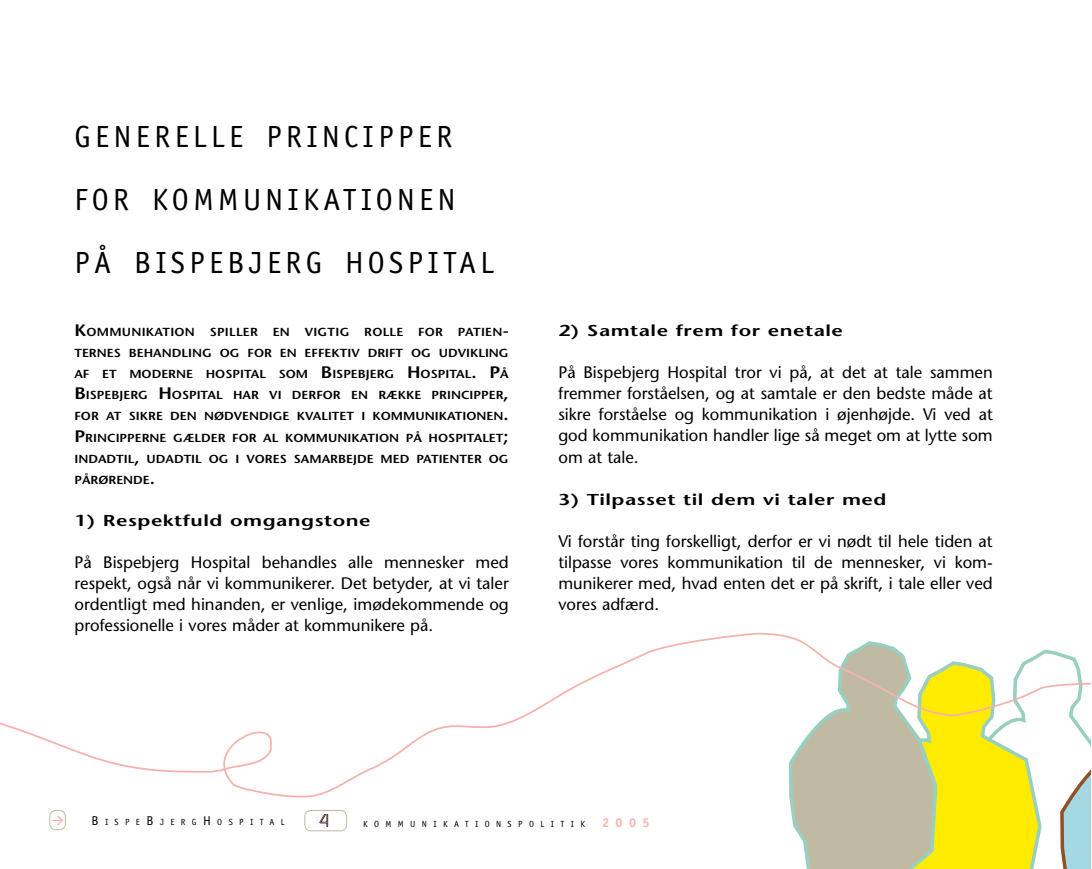
<style>
.page{position:relative;width:1092px;height:869px;background:#fff}
.page>*{position:absolute;margin:0;border:0;box-sizing:border-box;transform-origin:0 0}
.t1{font:30.62px/63px "Officina Sans";letter-spacing:.145em;color:#000}
.t2{font:16.62px/21px "Stone Sans";color:#000;text-align:justify}
.t3{font:300 15.92px "Digital";color:#f5b2ac}
.t4{font:600 15.75px "Stone Sans";letter-spacing:.025em;color:#000;scale:1.32 1}
.t5{font:700 12.78px "Officina Sans";color:#f5b2ac}
.t6{font:600 11.72px/21px "Stone Sans";color:#000;text-align:justify;scale:1.1 1}
.t7{font:600 11.72px "Stone Sans";letter-spacing:.02em;color:#000;scale:1.1 1}
.t8{font:8.92px "Officina Sans";letter-spacing:.715em;color:#000}
.s1{font-size:16.62px}
.s2{font-size:12.78px}
</style>
<div class="page">
<svg style="left:800px;top:837px;width:290px;height:31px;background:#d9d576"></svg>
<svg style="left:0;top:632px;width:1090px;height:205px"></svg>
<svg style="left:53px;top:815px;width:10px;height:9px"></svg>
<h1 class="t1" style="left:74px;top:105px;width:421px">GENERELLE PRINCIPPER<br>FOR KOMMUNIKATIONEN<br>PÅ BISPEBJERG HOSPITAL</h1>
<p class="t7" style="left:74px;top:325px;width:111px"><span class="s1">K</span>OMMUNIKATION</p>
<p class="t7" style="left:210px;top:325px;width:45px">SPILLER</p>
<p class="t6" style="left:273px;top:321px;width:17px">EN</p>
<p class="t6" style="left:305px;top:321px;width:42px">VIGTIG</p>
<p class="t6" style="left:364px;top:321px;width:37px">ROLLE</p>
<p class="t6" style="left:418px;top:321px;width:24px">FOR</p>
<p class="t6" style="left:74px;top:321px;width:396px;text-indent:383px">PATIEN<span class="s1">-</span>TERNES BEHANDLING OG FOR EN EFFEKTIV DRIFT OG UDVIKLING AF ET MODERNE HOSPITAL SOM <span class="s1">B</span>ISPEBJERG <span class="s1">H</span>OSPITAL<span class="s1">. P</span>Å <span class="s1">B</span>ISPEBJERG <span class="s1">H</span>OSPITAL HAR VI DERFOR EN RÆKKE PRINCIPPER<span class="s1">, </span>FOR AT SIKRE DEN NØDVENDIGE KVALITET I KOMMUNIKATIONEN<span class="s1">.<br>P</span>RINCIPPERNE GÆLDER FOR AL KOMMUNIKATION PÅ HOSPITALET<span class="s1">; </span>INDADTIL<span class="s1">,</span> UDADTIL OG I VORES SAMARBEJDE MED PATIENTER OG PÅRØRENDE<span class="s1">.</span></p>
<p class="t4" style="left:74px;top:510px;width:226px">1) Respektfuld omgangstone</p>
<p class="t2" style="left:74px;top:551px;width:436px">På Bispebjerg Hospital behandles alle mennesker med respekt, også når vi kommunikerer. Det betyder, at vi taler ordentligt med hinanden, er venlige, imødekommende og professionelle i vores måder at kommunikere på.</p>
<p class="t4" style="left:558px;top:321px;width:217px">2) Samtale frem for enetale</p>
<p class="t2" style="left:558px;top:362px;width:436px">På Bispebjerg Hospital tror vi på, at det at tale sammen fremmer forståelsen, og at samtale er den bedste måde at sikre forståelse og kommunikation i øjenhøjde. Vi ved at god kommunikation handler lige så meget om at lytte som om at tale.</p>
<p class="t4" style="left:558px;top:489px;width:250px">3) Tilpasset til dem vi taler med</p>
<p class="t2" style="left:558px;top:530px;width:436px">Vi forstår ting forskelligt, derfor er vi nødt til hele tiden at tilpasse vores kommunikation til de mennesker, vi kom&shy;munikerer med, hvad enten det er på skrift, i tale eller ved vores adfærd.</p>
<p class="t8" style="left:92px;top:816px;width:195px"><span class="s2">B</span>ISPE<span class="s2">B</span>JERG<span class="s2">H</span>OSPITAL</p>
<p class="t3" style="left:319px;top:810px;width:12px">4</p>
<p class="t8" style="left:363px;top:818px;width:223px">KOMMUNIKATIONSPOLITIK</p>
<p class="t5" style="left:602px;top:814px;width:49px">2005</p>
</div>
